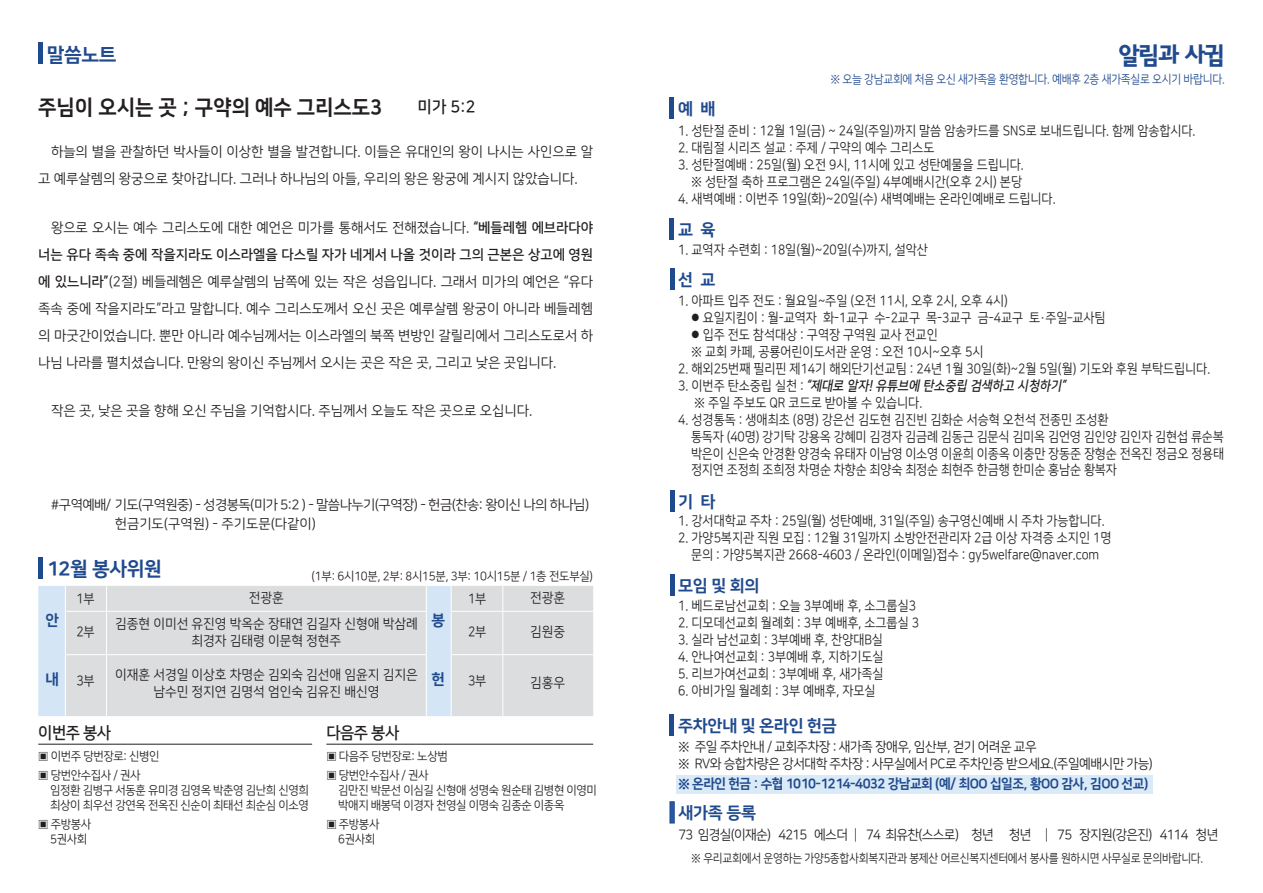
<style>
.page{position:relative;width:1263px;height:893px;background:#fff}
.page>*{position:absolute;margin:0;border:0;box-sizing:border-box;transform-origin:0 0}
.t1{font:24px "Rix BGEB";color:#204a8e;scale:.95 1}
.t2{font:21px "Nanum Square EB";color:#231f20;scale:.96 1}
.t3{font:19.5px "Nanum Square EB";letter-spacing:-.02em;color:#204a8e}
.t4{font:16.5px "Nanum Square EB";letter-spacing:-.02em;color:#204a8e}
.t5{font:16.5px "Nanum Square B";letter-spacing:-.03em;color:#231f20;scale:.95 1}
.t6{font:16.5px "Nanum Square B";letter-spacing:-.03em;color:#231f20;scale:.96 1}
.t7{font:15px "Nanum Square EB";color:#204a8e}
.t8{font:13.8px/27px "Nanum Square R";color:#231f20}
.t9{font:13.8px "Nanum Square B";color:#231f20}
.t10{font:13.5px/17px "Nanum Square R";color:#231f20;scale:.9 1}
.t11{font:13.5px/25.8px "Nanum Square R";color:#231f20;text-align:center;scale:.95 1}
.t12{font:13.5px/16.5px "Nanum Square R";letter-spacing:-.04em;color:#231f20;scale:.95 1}
.t13{font:13.5px/19.5px "Nanum Square R";letter-spacing:-.04em;color:#231f20}
.t14{font:13.5px "Nanum Square R";letter-spacing:-.05em;color:#231f20;scale:.95 1}
.t15{font:13.5px "Nanum Square EB";letter-spacing:-.04em;color:#204a8e;scale:.95 1}
.t16{font:italic 13.5px "Nanum Square B";color:#231f20;scale:.9 1}
.t17{font:12px/15px "Nanum Square R";letter-spacing:-.03em;color:#231f20;scale:.95 1}
.t18{font:12px "Nanum Square R";letter-spacing:-.03em;color:#231f20;scale:.9 1}
.t19{font:12px "Nanum Square R";letter-spacing:-.02em;color:#204a8e;scale:.9 1}
.s1{font-family:"Nanum Square B"}
.s2{font-size:10.5px}
.s3{font-family:"Nanum Square R";font-style:normal}
</style>
<div class="page">
<div style="left:38px;top:43px;width:5px;height:21px;background:#204a8e"></div>
<hr style="left:38px;top:744px;width:274px;height:1px;background:#231f20">
<hr style="left:326px;top:744px;width:267px;height:1px;background:#231f20">
<div style="left:38px;top:557px;width:5px;height:21px;background:#204a8e"></div>
<div style="left:38px;top:586px;width:27px;height:130px;background:#d4e5f5"></div>
<div style="left:66px;top:586px;width:527px;height:130px;background:#dcdddf"></div>
<svg style="left:106px;top:586px;width:1px;height:25px"></svg>
<svg style="left:426px;top:586px;width:1px;height:25px"></svg>
<svg style="left:451px;top:586px;width:1px;height:25px"></svg>
<svg style="left:503px;top:586px;width:1px;height:25px"></svg>
<hr style="left:65px;top:611px;width:41px;height:1px;background:#fff">
<hr style="left:106px;top:611px;width:320px;height:1px;background:#fff">
<hr style="left:106px;top:611px;width:1px;height:43px;background:#fff">
<hr style="left:426px;top:611px;width:1px;height:43px;background:#fff">
<hr style="left:451px;top:611px;width:52px;height:1px;background:#fff">
<hr style="left:451px;top:611px;width:1px;height:43px;background:#fff">
<hr style="left:503px;top:611px;width:90px;height:1px;background:#fff">
<hr style="left:503px;top:611px;width:1px;height:43px;background:#fff">
<hr style="left:65px;top:654px;width:41px;height:1px;background:#fff">
<hr style="left:106px;top:654px;width:320px;height:1px;background:#fff">
<hr style="left:106px;top:655px;width:1px;height:61px;background:#fff">
<hr style="left:426px;top:655px;width:1px;height:61px;background:#fff">
<hr style="left:451px;top:654px;width:52px;height:1px;background:#fff">
<hr style="left:451px;top:655px;width:1px;height:61px;background:#fff">
<hr style="left:503px;top:654px;width:90px;height:1px;background:#fff">
<hr style="left:503px;top:655px;width:1px;height:61px;background:#fff">
<hr style="left:670px;top:269px;width:4px;height:21px;background:#204a8e">
<hr style="left:670px;top:490px;width:4px;height:21px;background:#204a8e">
<hr style="left:670px;top:574px;width:4px;height:21px;background:#204a8e">
<hr style="left:670px;top:98px;width:4px;height:21px;background:#204a8e">
<hr style="left:670px;top:218px;width:4px;height:21px;background:#204a8e">
<hr style="left:670px;top:801px;width:4px;height:22px;background:#2554a0">
<div style="left:676px;top:775px;width:477px;height:18px;background:#dbeaf7"></div>
<hr style="left:670px;top:714px;width:4px;height:22px;background:#204a8e">
<h3 class="t3" style="left:47px;top:44px;width:71px">말씀노트</h3>
<h2 class="t2" style="left:38px;top:96px;width:360px">주님이 오시는 곳 ; 구약의 예수 그리스도3</h2>
<p class="t6" style="left:418px;top:98px;width:62px">미가 5:2</p>
<p class="t8" style="left:38px;top:139px;width:556px;text-indent:13px">하늘의 별을 관찰하던 박사들이 이상한 별을 발견합니다. 이들은 유대인의 왕이 나시는 사인으로 알 고 예루살렘의 왕궁으로 찾아갑니다. 그러나 하나님의 아들, 우리의 왕은 왕궁에 계시지 않았습니다.</p>
<p class="t8" style="left:51px;top:214px;width:544px">왕으로 오시는 예수 그리스도에 대한 예언은 미가를 통해서도 전해졌습니다. <span class="s1">“베들레헴 에브라다야</span></p>
<p class="t9" style="left:38px;top:247px;width:556px">너는 유다 족속 중에 작을지라도 이스라엘을 다스릴 자가 네게서 나올 것이라 그의 근본은 상고에 영원</p>
<p class="t8" style="left:38px;top:268px;width:556px;text-align:justify"><span class="s1">에 있느니라”</span>(2절) 베들레헴은 예루살렘의 남쪽에 있는 작은 성읍입니다. 그래서 미가의 예언은 “유다 족속 중에 작을지라도”라고 말합니다. 예수 그리스도께서 오신 곳은 예루살렘 왕궁이 아니라 베들레헴 의 마굿간이었습니다. 뿐만 아니라 예수님께서는 이스라엘의 북쪽 변방인 갈릴리에서 그리스도로서 하 나님 나라를 펼치셨습니다. 만왕의 왕이신 주님께서 오시는 곳은 작은 곳, 그리고 낮은 곳입니다.</p>
<p class="t8" style="left:51px;top:397px;width:483px">작은 곳, 낮은 곳을 향해 오신 주님을 기억합시다. 주님께서 오늘도 작은 곳으로 오십니다.</p>
<p class="t13" style="left:115px;top:495px;width:476px;text-indent:-64px">#구역예배/ 기도(구역원중) - 성경봉독(미가 5:2 ) - 말씀나누기(구역장) - 헌금(찬송: 왕이신 나의 하나님) 헌금기도(구역원) - 주기도문(다같이)</p>
<h3 class="t3" style="left:47px;top:558px;width:117px">12월 봉사위원</h3>
<p class="t7" style="left:45px;top:612px;width:15px">안</p>
<p class="t17" style="left:312px;top:569px;width:298px">(1부: 6시10분, 2부: 8시15분, 3부: 10시15분 / 1층 전도부실)</p>
<p class="t11" style="left:115px;top:585px;width:320px">전광훈<br>김종현 이미선 유진영 박옥순 장태연 김길자 신형애 박삼례</p>
<p class="t11" style="left:192px;top:628px;width:159px">최경자 김태령 이문혁 정현주</p>
<p class="t11" style="left:115px;top:667px;width:320px;line-height:17.2px">이재훈 서경일 이상호 차명순 김외숙 김선애 임윤지 김지은 남수민 정지연 김명석 엄인숙 김유진 배신영</p>
<p class="t11" style="left:530px;top:585px;width:38px">전광훈</p>
<p class="t11" style="left:530px;top:619px;width:38px">김원중</p>
<p class="t11" style="left:530px;top:670px;width:38px">김홍우</p>
<p class="t10" style="left:76px;top:591px;width:21px">1부</p>
<p class="t10" style="left:76px;top:624px;width:21px">2부</p>
<p class="t10" style="left:76px;top:673px;width:21px">3부</p>
<p class="t10" style="left:468px;top:591px;width:21px">1부</p>
<p class="t10" style="left:468px;top:624px;width:21px">2부</p>
<p class="t10" style="left:468px;top:673px;width:21px">3부</p>
<p class="t7" style="left:431px;top:612px;width:15px">봉</p>
<p class="t7" style="left:431px;top:671px;width:15px">헌</p>
<p class="t7" style="left:45px;top:671px;width:15px">내</p>
<p class="t5" style="left:38px;top:724px;width:78px">이번주 봉사</p>
<p class="t17" style="left:38px;top:747px;width:129px;line-height:19.2px">▣ 이번주 당번장로: 신병인 ▣ 당번안수집사 / 권사</p>
<p class="t17" style="left:50px;top:783px;width:274px">임정환 김병구 서동훈 유미경 김영옥 박춘영 김난희 신영희 최상이 최우선 강연옥 전옥진 신순이 최태선 최순심 이소영</p>
<p class="t17" style="left:50px;top:817px;width:45px;text-indent:-12px">▣ 주방봉사<br>5권사회</p>
<p class="t5" style="left:326px;top:724px;width:78px">다음주 봉사</p>
<p class="t17" style="left:326px;top:747px;width:129px;line-height:19.2px">▣ 다음주 당번장로: 노상범 ▣ 당번안수집사 / 권사</p>
<p class="t17" style="left:338px;top:783px;width:274px">김만진 박문선 이심길 신형애 성명숙 원순태 김병현 이영미 박애지 배봉덕 이경자 천영실 이명숙 김종순 이종옥</p>
<p class="t17" style="left:338px;top:817px;width:45px;text-indent:-12px">▣ 주방봉사<br>6권사회</p>
<h1 class="t1" style="left:1119px;top:42px;width:113px">알림과 사귐</h1>
<p class="t19" style="left:830px;top:73px;width:440px">※ 오늘 강남교회에 처음 오신 새가족을 환영합니다. 예배후 2층 새가족실로 오시기 바랍니다.</p>
<p class="t10" style="left:678px;top:123px;width:576px">1. 성탄절 준비 : 12월 1일(금) ~ 24일(주일)까지 말씀 암송카드를 SNS로 보내드립니다. 함께 암송합시다.</p>
<p class="t10" style="left:678px;top:140px;width:286px">2. 대림절 시리즈 설교 : 주제 / 구약의 예수 그리스도</p>
<p class="t10" style="left:678px;top:157px;width:386px;text-align:right">3. 성탄절예배 : 25일(월) 오전 9시, 11시에 있고 성탄예물을 드립니다. ※ 성탄절 축하 프로그램은 24일(주일) 4부예배시간(오후 2시) 본당</p>
<p class="t10" style="left:678px;top:191px;width:421px">4. 새벽예배 : 이번주 19일(화)~20일(수) 새벽예배는 온라인예배로 드립니다.</p>
<p class="t10" style="left:678px;top:242px;width:279px">1. 교역자 수련회 : 18일(월)~20일(수)까지, 설악산</p>
<p class="t10" style="left:678px;top:293px;width:368px">1. 아파트 입주 전도 : 월요일~주일 (오전 11시, 오후 2시, 오후 4시)</p>
<p class="t10" style="left:691px;top:309px;width:462px"><span class="s2">●</span> 요일지킴이 : 월-교역자 화-1교구 수-2교구 목-3교구 금-4교구 토·주일–교사팀</p>
<p class="t10" style="left:691px;top:326px;width:326px"><span class="s2">●</span> 입주 전도 참석대상 : 구역장 구역원 교사 전교인<br>※ 교회 카페, 공룡어린이도서관 운영 : 오전 10시~오후 5시</p>
<p class="t10" style="left:678px;top:360px;width:593px">2. 해외25번째 필리핀 제14기 해외단기선교팀 : 24년 1월 30일(화)~2월 5일(월) 기도와 후원 부탁드립니다.</p>
<p class="t16" style="left:678px;top:378px;width:435px"><span class="s3">3 . 이 번 주 탄 소 중 립 실 천 :</span> “제대로 알자!유튜브에 탄소중립 검색하고 시청하기”</p>
<p class="t10" style="left:694px;top:394px;width:255px">※ 주일 주보도 QR 코드로 받아볼 수 있습니다.</p>
<p class="t10" style="left:691px;top:411px;width:594px;text-indent:-13px">4. 성경통독 : 생애최초 (8명) 강은선 김도현 김진빈 김화순 서승혁 오천석 전종민 조성환<br>통독자 (40명) 강기탁 강용옥 강혜미 김경자 김금례 김동근 김문식 김미옥 김언영 김인양 김인자 김현섭 류순복 박은이 신은숙 안경환 양경숙 유태자 이남영 이소영 이윤희 이종옥 이충만 장동준 장형순 전옥진 정금오 정용태 정지연 조정희 조희정 차명순 차향순 최양숙 최정순 최현주 한금행 한미순 홍남순 황복자</p>
<p class="t10" style="left:678px;top:513px;width:475px">1. 강서대학교 주차 : 25일(월) 성탄예배, 31일(주일) 송구영신예배 시 주차 가능합니다.</p>
<p class="t10" style="left:678px;top:530px;width:483px;text-align:center">2. 가양5복지관 직원 모집 : 12월 31일까지 소방안전관리자 2급 이상 자격증 소지인 1명 문의 : 가양5복지관 2668-4603 / 온라인(이메일)접수 : gy5welfare@naver.com</p>
<p class="t10" style="left:678px;top:598px;width:266px">1. 베드로남선교회 : 오늘 3부예배 후, 소그룹실3</p>
<p class="t10" style="left:678px;top:615px;width:269px">2. 디모데선교회 월례회 : 3부 예배후, 소그룹실 3</p>
<p class="t10" style="left:678px;top:632px;width:229px">3. 실라 남선교회 : 3부예배 후, 찬양대B실</p>
<p class="t10" style="left:678px;top:649px;width:230px">4. 안나여선교회 : 3부예배 후, 지하기도실</p>
<p class="t10" style="left:678px;top:665px;width:230px">5. 리브가여선교회 : 3부예배 후, 새가족실</p>
<p class="t10" style="left:678px;top:682px;width:221px">6. 아비가일 월례회 : 3부 예배후, 자모실</p>
<p class="t4" style="left:678px;top:100px;width:39px">예 배</p>
<p class="t4" style="left:678px;top:220px;width:39px">교 육</p>
<p class="t4" style="left:678px;top:271px;width:39px">선 교</p>
<p class="t4" style="left:678px;top:492px;width:39px">기 타</p>
<p class="t4" style="left:678px;top:576px;width:83px">모임 및 회의</p>
<p class="t4" style="left:678px;top:717px;width:160px">주차안내 및 온라인 헌금</p>
<p class="t12" style="left:678px;top:739px;width:501px">※ 주일 주차안내 / 교회주차장 : 새가족 장애우, 임산부, 걷기 어려운 교우<br>※ RV와 승합차량은 강서대학 주차장 : 사무실에서 PC로 주차인증 받으세요.(주일예배시만 가능)</p>
<p class="t15" style="left:678px;top:777px;width:496px">※ 온라인 헌금 : 수협 1010-1214-4032 강남교회 (예/ 최OO 십일조, 황OO 감사, 김OO 선교)</p>
<p class="t4" style="left:678px;top:804px;width:79px">새가족 등록</p>
<p class="t14" style="left:678px;top:827px;width:570px">73 임경실(이재순) 4215 에스더 ┃ 74 최유찬(스스로) 청년 청년 ┃ 75 장지원(강은진) 4114 청년</p>
<p class="t18" style="left:691px;top:852px;width:570px">※ 우리교회에서 운영하는 가양5종합사회복지관과 봉제산 어르신복지센터에서 봉사를 원하시면 사무실로 문의바랍니다.</p>
</div>
